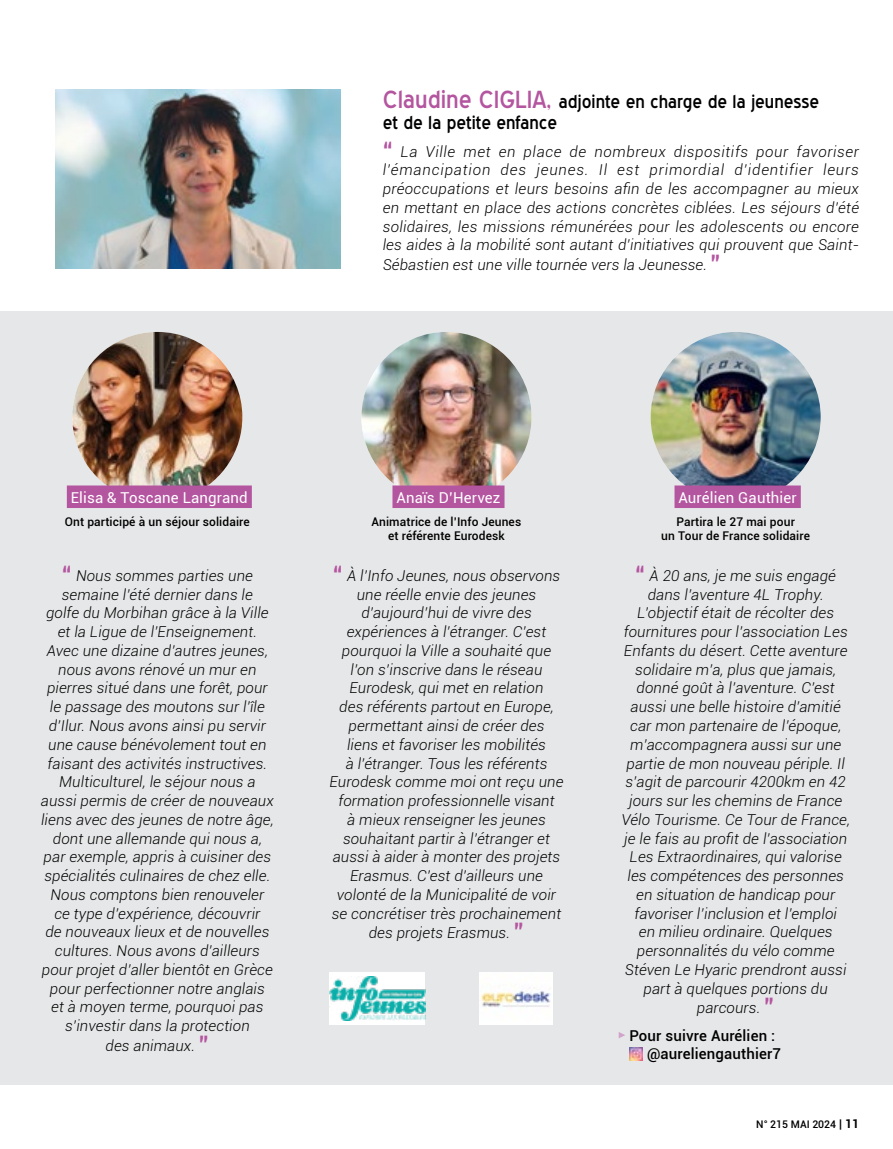
<style>
.page{position:relative;width:893px;height:1149px;background:#fff}
.page>*{position:absolute;margin:0;border:0;box-sizing:border-box;transform-origin:0 0}
.t1{font:18px/21px "Blue Highway";color:#000}
.t2{font:italic 300 15px/18.8px "Roboto";letter-spacing:.01em;color:#000;text-align:center}
.t3{font:15px "Roboto";letter-spacing:.01em;color:#fff}
.t4{font:500 15px/18.8px "Roboto";letter-spacing:.01em;color:#000}
.t5{font:500 12px/14.2px "Roboto";letter-spacing:.01em;color:#000;text-align:center}
.t6{font:500 10.5px "Roboto";color:#000}
.s1{font-size:24px;color:#b455a0}
.s2{font-weight:500;font-style:normal;font-size:25.5px;color:#b455a0}
.s3{font-size:12px}
.s4{font-weight:700;font-size:12px}
</style>
<div class="page">
<div style="left:0;top:276px;width:893px;height:808px;background:#e6e7e8"></div>
<div style="left:0;top:89px;width:893px;height:221px;background:#fff"></div>
<img style="left:55px;top:89px;width:285px;height:179px">
<img style="left:72px;top:332px;width:170px;height:153px">
<div style="left:67px;top:485px;width:185px;height:23px;background:#b455a0"></div>
<img style="left:361px;top:332px;width:170px;height:169px">
<div style="left:392px;top:485px;width:112px;height:23px;background:#b455a0"></div>
<img style="left:651px;top:332px;width:170px;height:170px;border-radius:85px">
<div style="left:674px;top:485px;width:127px;height:23px;background:#b455a0"></div>
<svg style="left:619px;top:1032px;width:6px;height:6px"></svg>
<svg style="left:630px;top:1047px;width:13px;height:12px"></svg>
<div style="left:330px;top:972px;width:95px;height:52px;background:#fff"></div>
<img style="left:330px;top:976px;width:95px;height:44px">
<img style="left:479px;top:972px;width:73px;height:52px">
<p class="t1" style="left:383px;top:91px;width:438px"><span class="s1">Claudine CIGLIA,</span> adjointe en charge de la jeunesse et de la petite enfance</p>
<p class="t2" style="left:383px;top:141px;width:478px;text-align:justify"><span class="s2">“</span> La Ville met en place de nombreux dispositifs pour favoriser l’émancipation des jeunes. Il est primordial d’identifier leurs préoccupations et leurs besoins afin de les accompagner au mieux en mettant en place des actions concrètes ciblées. Les séjours d’été solidaires, les missions rémunérées pour les adolescents ou encore les aides à la mobilité sont autant d’initiatives qui prouvent que Saint-Sébastien est une ville tournée vers la Jeunesse. <span class="s2">”</span></p>
<p class="t3" style="left:71px;top:487px;width:179px">Elisa &amp; Toscane Langrand</p>
<p class="t5" style="left:65px;top:513px;width:187px">Ont participé à un séjour solidaire</p>
<p class="t2" style="left:41px;top:565px;width:234px"><span class="s2">“</span> Nous sommes parties une semaine l’été dernier dans le<br>golfe du Morbihan grâce à la Ville et la Ligue de l'Enseignement.<br>Avec une dizaine d’autres jeunes, nous avons rénové un mur en pierres situé dans une forêt, pour le passage des moutons sur l'île d’Ilur. Nous avons ainsi pu servir une cause bénévolement tout en faisant des activités instructives.<br>Multiculturel, le séjour nous a aussi permis de créer de nouveaux liens avec des jeunes de notre âge, dont une allemande qui nous a, par exemple, appris à cuisiner des spécialités culinaires de chez elle.<br>Nous comptons bien renouveler ce type d’expérience, découvrir<br>de nouveaux lieux et de nouvelles cultures. Nous avons d’ailleurs pour projet d’aller bientôt en Grèce pour perfectionner notre anglais<br>et à moyen terme, pourquoi pas s’investir dans la protection<br>des animaux. <span class="s2">”</span></p>
<p class="t3" style="left:396px;top:487px;width:106px">Anaïs D’Hervez</p>
<p class="t5" style="left:372px;top:513px;width:151px">Animatrice de l’Info Jeunes et référente Eurodesk</p>
<p class="t2" style="left:330px;top:565px;width:235px"><span class="s2">“</span> À l’Info Jeunes, nous observons une réelle envie des jeunes d’aujourd’hui de vivre des expériences à l’étranger. C’est pourquoi la Ville a souhaité que l’on s’inscrive dans le réseau<br>Eurodesk, qui met en relation<br>des référents partout en Europe, permettant ainsi de créer des<br>liens et favoriser les mobilités<br>à l’étranger. Tous les référents<br>Eurodesk comme moi ont reçu une formation professionnelle visant<br>à mieux renseigner les jeunes souhaitant partir à l’étranger et aussi à aider à monter des projets<br>Erasmus. C’est d’ailleurs une volonté de la Municipalité de voir se concrétiser très prochainement des projets Erasmus. <span class="s2">”</span></p>
<p class="t3" style="left:678px;top:487px;width:120px">Aurélien Gauthier</p>
<p class="t5" style="left:661px;top:513px;width:150px">Partira le 27 mai pour<br>un Tour de France solidaire</p>
<p class="t2" style="left:621px;top:565px;width:230px"><span class="s2">“</span> À 20 ans, je me suis engagé dans l’aventure 4L Trophy.<br>L’objectif était de récolter des fournitures pour l’association Les<br>Enfants du désert. Cette aventure solidaire m’a, plus que jamais, donné goût à l’aventure. C’est aussi une belle histoire d’amitié car mon partenaire de l’époque, m’accompagnera aussi sur une partie de mon nouveau périple. Il s’agit de parcourir 4200km en 42 jours sur les chemins de France<br>Vélo Tourisme. Ce Tour de France, je le fais au profit de l’association<br>Les Extraordinaires, qui valorise les compétences des personnes en situation de handicap pour favoriser l’inclusion et l’emploi<br>en milieu ordinaire. Quelques personnalités du vélo comme<br>Stéven Le Hyaric prendront aussi part à quelques portions du parcours. <span class="s2">”</span></p>
<p class="t4" style="left:647px;top:1024px;width:135px;text-indent:-18px">Pour suivre Aurélien : @aureliengauthier7</p>
<p class="t6" style="left:756px;top:1116px;width:104px">N° 215 MAI 2024 <span class="s3">|</span> <span class="s4">11</span></p>
</div>
